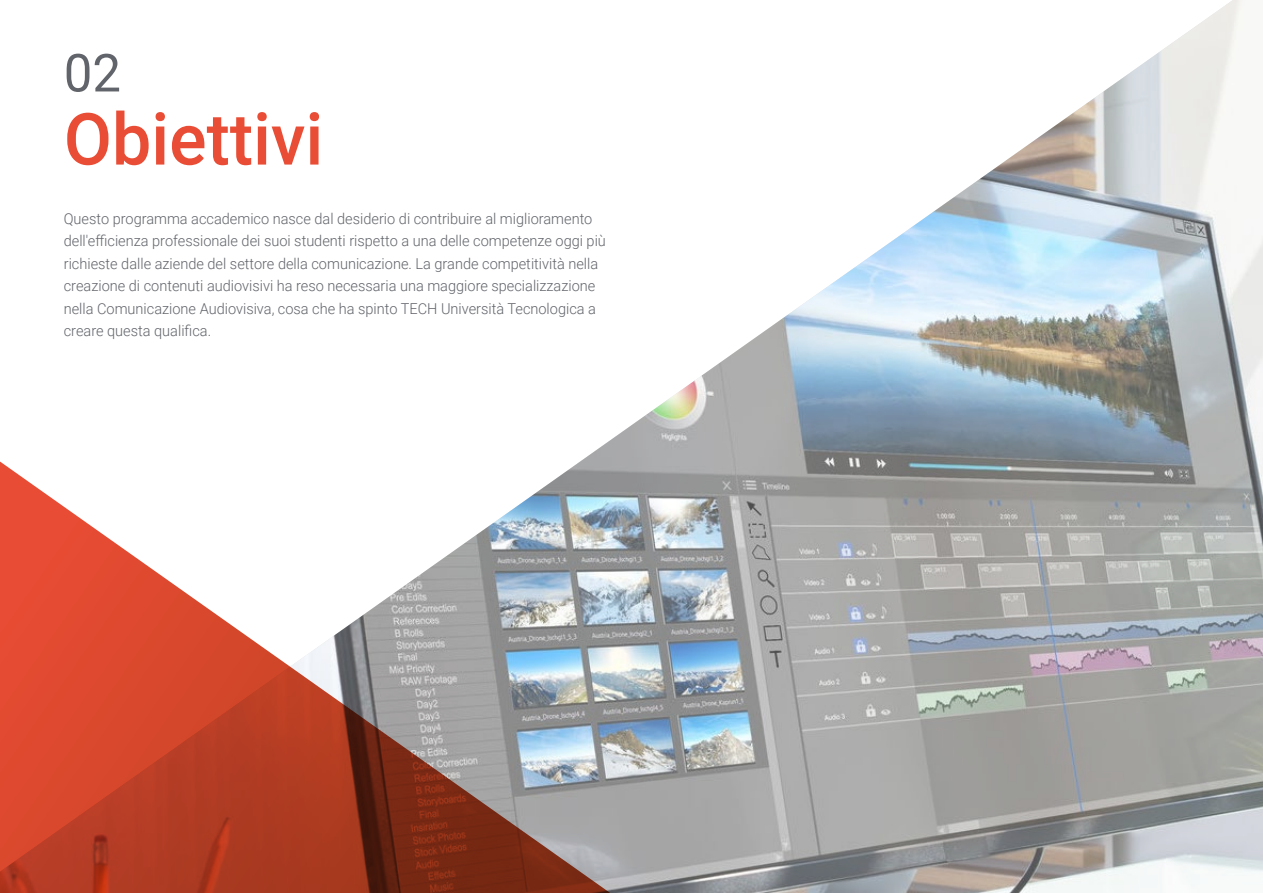
<style>
.page{position:relative;width:1263px;height:893px;background:#fff}
.page>*{position:absolute;margin:0;border:0;box-sizing:border-box;transform-origin:0 0}
.t1{font:500 72px "Roboto";color:#e94d35}
.t2{font:52.5px "Roboto";color:#61646a}
.t3{font:300 15px/22.5px "Roboto";color:#61646a}
</style>
<div class="page">
<img style="left:602px;top:0;width:661px;height:893px">
<svg style="left:0;top:446px;width:640px;height:447px"></svg>
<h2 class="t2" style="left:64px;top:36px;width:59px">02</h2>
<h1 class="t1" style="left:64px;top:89px;width:261px">Obiettivi</h1>
<p class="t3" style="left:64px;top:207px;width:544px">Questo programma accademico nasce dal desiderio di contribuire al miglioramento dell'efficienza professionale dei suoi studenti rispetto a una delle competenze oggi più richieste dalle aziende del settore della comunicazione. La grande competitività nella creazione di contenuti audiovisivi ha reso necessaria una maggiore specializzazione nella Comunicazione Audiovisiva, cosa che ha spinto TECH Università Tecnologica a creare questa qualifica.</p>
</div>
